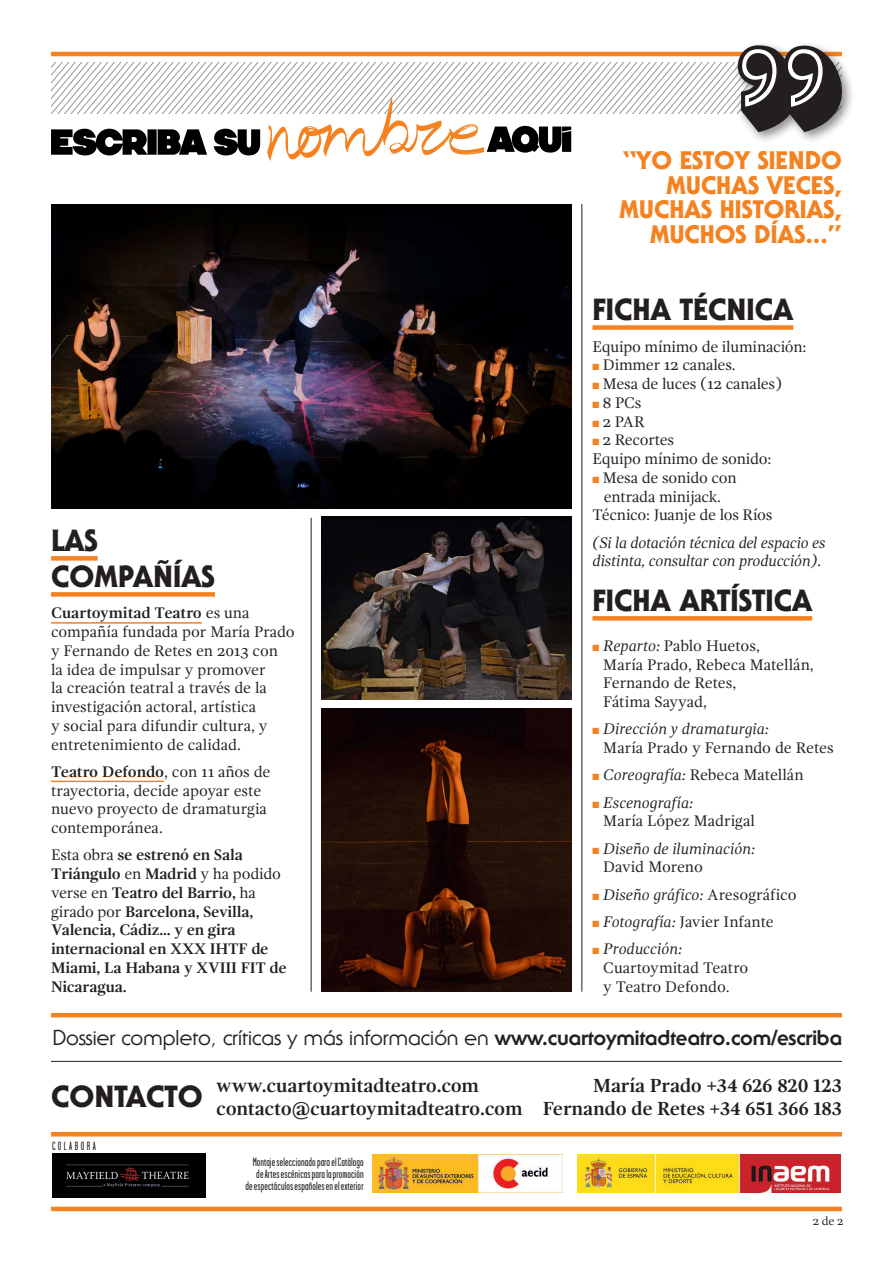
<style>
.page{position:relative;width:893px;height:1263px;background:#fff}
.page>*{position:absolute;margin:0;border:0;box-sizing:border-box;transform-origin:0 0}
._00_titulero_A4{font:800 30px/36px "Serif Gothic Std";color:#231f20}
._00_frases{font:800 24.9px/24.9px "Serif Gothic Std";color:#f58220;text-align:right}
.t1{font:21px "Serif Gothic Std";letter-spacing:-.01em;color:#231f20}
._00_texto{font:700 19.5px/22.5px "Gandhi Serif";letter-spacing:-.01em;color:#231f20;text-align:right}
._00_texto_A4{font:15.75px/18.8px "Gandhi Serif";letter-spacing:-.01em;color:#231f20}
._00_texto-2{font:15.75px/18.8px "Gandhi Serif";color:#231f20}
._00_texto_A4-2{font:700 15.75px/18.8px "Gandhi Serif";letter-spacing:-.015em;color:#231f20}
._00_texto_A4-3{font:italic 15.75px/18.8px "Gandhi Serif";letter-spacing:-.01em;color:#231f20}
._00_texto-3{font:italic 15.75px/18.8px "Gandhi Serif";color:#231f20}
.t2{font:12px/12px "Garage Gothic";letter-spacing:.01em;color:#231f20;text-align:right}
.t3{font:12px "Garage Gothic";letter-spacing:.2em;color:#231f20}
._00_texto_A4-4{font:12px "Gandhi Serif";color:#231f20}
.s1{font-weight:700}
.s2{font-weight:400}
.s3{color:#f58220}
.s4{font-style:italic}
.s5{font-style:normal}
.s6{font-weight:800}
</style>
<div class="page">
<hr style="left:51px;top:1207px;width:791px;height:4px;background:#f58220">
<div style="left:51px;top:556px;width:47px;height:5px;background:#f58220"></div>
<div style="left:51px;top:592px;width:164px;height:5px;background:#f58220"></div>
<hr style="left:51px;top:622px;width:151px;height:2px;background:#f58220">
<hr style="left:51px;top:781px;width:113px;height:1px;background:#f58220">
<img style="left:322px;top:708px;width:249px;height:283px">
<img style="left:322px;top:517px;width:249px;height:182px">
<img style="left:51px;top:204px;width:520px;height:304px">
<hr style="left:582px;top:204px;width:1px;height:788px;background:#231f20">
<hr style="left:311px;top:518px;width:1px;height:474px;background:#231f20">
<hr style="left:51px;top:1061px;width:791px;height:1px;background:#231f20">
<hr style="left:51px;top:1013px;width:791px;height:4px;background:#f58220">
<img style="left:267px;top:155px;width:105px;height:6px">
<div style="left:733px;top:41px;width:122px;height:104px;background:#231f20;opacity:.5"></div>
<svg style="left:51px;top:45px;width:791px;height:110px"></svg>
<div style="left:592px;top:325px;width:201px;height:5px;background:#f58220"></div>
<div style="left:592px;top:616px;width:220px;height:5px;background:#f58220"></div>
<hr style="left:51px;top:1132px;width:791px;height:4px;background:#f58220">
<img style="left:578px;top:1154px;width:263px;height:39px">
<img style="left:373px;top:1154px;width:189px;height:39px">
<img style="left:52px;top:1154px;width:153px;height:43px">
<p class="_00_titulero_A4" style="left:51px;top:522px;width:165px">LAS<br>COMPAÑÍAS</p>
<p class="_00_texto_A4" style="left:51px;top:604px;width:245px"><span class="s1">Cuartoymitad Teatro</span> es una compañía fundada por María Prado y Fernando de Retes en 2013 con<br>la idea de impulsar y promover<br>la creación teatral a través de la investigación actoral, artística<br>y social para difundir cultura, y entretenimiento de calidad.</p>
<p class="_00_texto_A4" style="left:51px;top:762px;width:221px"><span class="s1">Teatro Defondo</span>, con 11 años de trayectoria, decide apoyar este nuevo proyecto de dramaturgia contemporánea.</p>
<p class="_00_texto_A4-2" style="left:51px;top:846px;width:237px"><span class="s2">Esta obra</span> se estrenó en Sala<br>Triángulo <span class="s2">en</span> Madrid <span class="s2">y ha podido verse en</span> Teatro del Barrio, <span class="s2">ha girado por</span> Barcelona, Sevilla,<br>Valencia, Cádiz... y en gira internacional en XXX IHTF de<br>Miami, La Habana y XVIII FIT de<br>Nicaragua.</p>
<p class="_00_frases" style="left:620px;top:147px;width:224px">“YO ESTOY SIENDO<br>MUCHAS VECES,<br>MUCHAS HISTORIAS,<br>MUCHOS DÍAS...”</p>
<p class="_00_titulero_A4" style="left:592px;top:291px;width:202px">FICHA TÉCNICA</p>
<p class="_00_texto_A4" style="left:592px;top:337px;width:216px">Equipo mínimo de iluminación:</p>
<p class="_00_texto_A4" style="left:592px;top:356px;width:145px"><span class="s3">■</span> Dimmer 12 canales.</p>
<p class="_00_texto_A4" style="left:592px;top:374px;width:191px"><span class="s3">■</span> Mesa de luces (12 canales)</p>
<p class="_00_texto_A4" style="left:592px;top:393px;width:50px"><span class="s3">■</span> 8 PCs</p>
<p class="_00_texto_A4" style="left:592px;top:412px;width:54px"><span class="s3">■</span> 2 PAR</p>
<p class="_00_texto_A4" style="left:592px;top:431px;width:83px"><span class="s3">■</span> 2 Recortes</p>
<p class="_00_texto_A4" style="left:592px;top:449px;width:180px">Equipo mínimo de sonido:</p>
<p class="_00_texto_A4" style="left:592px;top:468px;width:146px;text-align:center"><span class="s3">■</span> Mesa de sonido con entrada minijack.</p>
<p class="_00_texto_A4" style="left:592px;top:506px;width:182px">Técnico: Juanje de los Ríos</p>
<p class="_00_texto_A4-3" style="left:592px;top:533px;width:235px">(Si la dotación técnica del espacio es distinta, consultar con producción).</p>
<p class="_00_titulero_A4" style="left:592px;top:582px;width:221px">FICHA ARTÍSTICA</p>
<p class="_00_texto-2" style="left:603px;top:636px;width:212px;text-indent:-11px"><span class="s3">■</span> <span class="s4">Reparto:</span> Pablo Huetos,<br>María Prado, Rebeca Matellán,<br>Fernando de Retes,<br>Fátima Sayyad,</p>
<p class="_00_texto-2" style="left:603px;top:720px;width:232px;text-indent:-11px"><span class="s3">■</span> <span class="s4">Dirección y dramaturgia:<br></span>María Prado y Fernando de Retes</p>
<p class="_00_texto-2" style="left:592px;top:766px;width:213px"><span class="s3">■</span> <span class="s4">Coreografía:</span> Rebeca Matellán</p>
<p class="_00_texto-2" style="left:603px;top:793px;width:153px;text-indent:-11px"><span class="s3">■</span> <span class="s4">Escenografía:<br></span>María López Madrigal</p>
<p class="_00_texto-3" style="left:603px;top:839px;width:153px;text-indent:-11px"><span class="s3">■</span> Diseño de iluminación:<br><span class="s5">David Moreno</span></p>
<p class="_00_texto-3" style="left:592px;top:885px;width:206px"><span class="s3">■</span> Diseño gráfico: <span class="s5">Aresográfico</span></p>
<p class="_00_texto-2" style="left:592px;top:912px;width:183px"><span class="s3">■</span> <span class="s4">Fotografía:</span> Javier Infante</p>
<p class="_00_texto-2" style="left:603px;top:939px;width:147px;text-indent:-11px"><span class="s3">■</span> <span class="s4">Producción:<br></span>Cuartoymitad Teatro y Teatro Defondo.</p>
<p class="t1" style="left:52px;top:1025px;width:791px">Dossier completo, críticas y más información en <span class="s6">www.cuartoymitadteatro.com/escriba</span></p>
<p class="_00_titulero_A4" style="left:51px;top:1078px;width:153px">CONTACTO</p>
<p class="t3" style="left:52px;top:1139px;width:45px">COLABORA</p>
<p class="_00_texto" style="left:216px;top:1074px;width:264px">www.cuartoymitadteatro.com</p>
<p class="_00_texto" style="left:216px;top:1097px;width:308px">contacto@cuartoymitadteatro.com</p>
<p class="t2" style="left:245px;top:1155px;width:120px">Montaje seleccionado para el Catálogo de Artes escénicas para la promoción<br>de espectáculos españoles en el exterior</p>
<p class="_00_texto" style="left:543px;top:1074px;width:301px">María Prado +34 626 820 123<br>Fernando de Retes +34 651 366 183</p>
<p class="_00_texto_A4-4" style="left:813px;top:1214px;width:32px">2 de 2</p>
</div>
